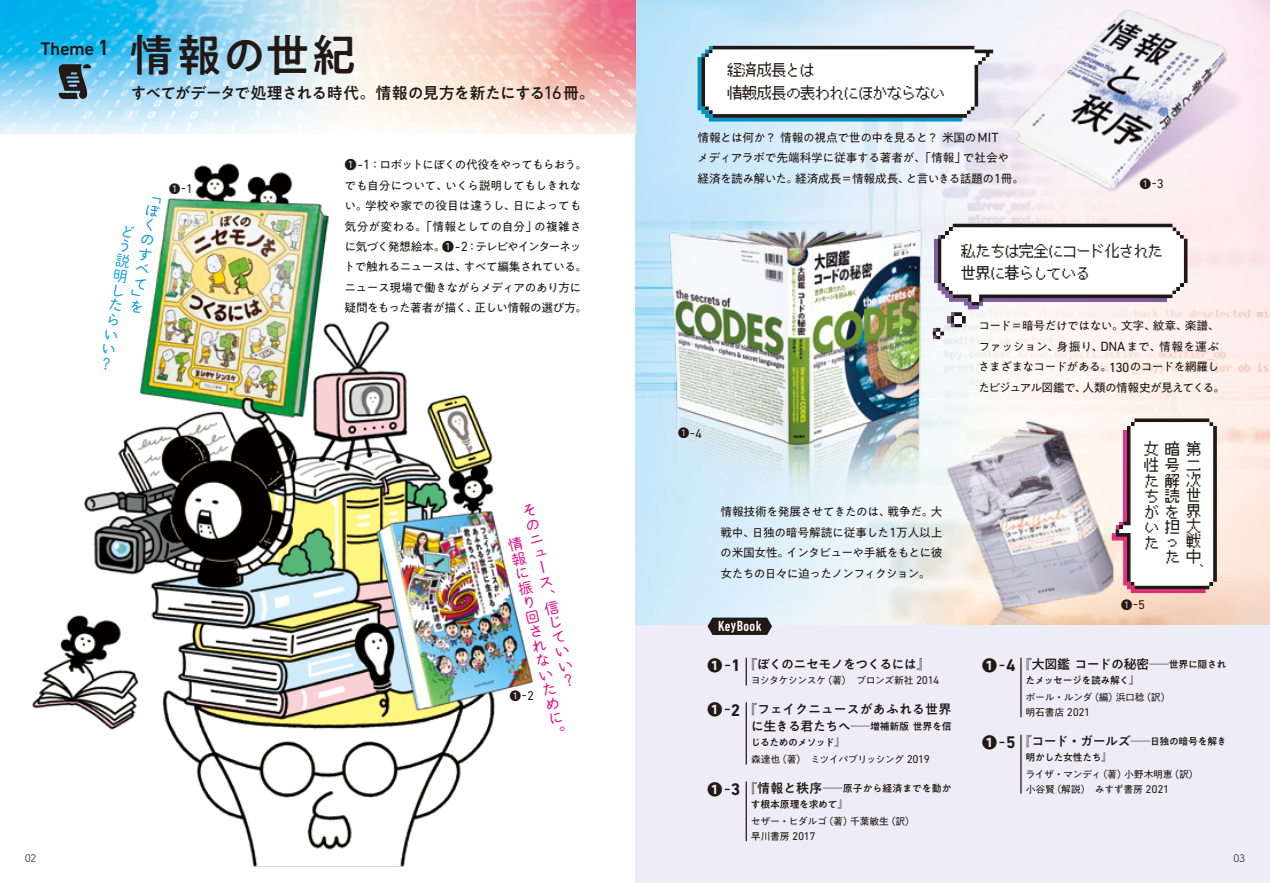
<style>
.page{position:relative;width:1270px;height:883px;background:#fff}
.page>*{position:absolute;margin:0;border:0;box-sizing:border-box;transform-origin:0 0}
.t1{font:500 44.62px "PA1 Gothic Std";letter-spacing:.035em;color:#221815}
.t2{font:500 18.55px "DIN Next LT Pro";letter-spacing:-.025em;color:#221815}
.t3{font:500 16.1px "PA1 Gothic Std";letter-spacing:-.045em;color:#221815}
.t4{font:14.88px/15.6px "Pixel Mplus 12";letter-spacing:-.035em;color:#221815}
.t5{font:14.88px/14.9px "Kinuta Maru Maru GC Sr Std N R";color:#e4007f;text-align:justify}
.t6{font:700 14.88px "PA1 Gothic Std";color:#221815}
.t7{font:14.88px/14.9px "Kinuta Maru Maru GC Sr Std N R";color:#0097dd;text-align:justify}
.t8{font:500 condensed 14.88px "DIN Next LT Pro";letter-spacing:.025em;color:#fff}
.t9{font:500 12.95px "PA1 Gothic Std";letter-spacing:-.035em;color:#221815}
.t10{font:500 12.95px/17.3px "PA1 Gothic Std";letter-spacing:-.015em;color:#221815;text-align:center}
.t11{font:12.78px "DIN Next LT Pro";color:#221815}
.t12{font:11.72px/20.5px "PA1 Gothic Std";letter-spacing:-.045em;color:#221815}
.t13{font:10.5px "Tsuku A Rd Gothic Std R";color:#221815}
.t14{font:9.97px/14.9px "PA1 Gothic Std";letter-spacing:-.04em;color:#221815}
.t15{font:500 9.97px/15.8px "PA1 Gothic Std";letter-spacing:-.035em;color:#221815}
.t16{font:500 9.97px "PA1 Gothic Std";letter-spacing:-.055em;color:#221815}
.s1{font-size:22.4px}
.s2{font-family:"DIN Next LT Pro";font-weight:400;font-size:18.9px}
.s3{font-family:"PA1 Gothic Std";font-size:11.2px}
.s4{font-family:"DIN Next LT Pro";font-size:13.47px}
.s5{font-family:"DIN Next LT Pro";font-weight:400;font-size:17.15px}
.s6{font-family:"DIN Next LT Pro";font-size:17.15px}
.s7{font-family:"DIN Next LT Pro";font-size:11.38px}
.s8{font-size:9.97px}
.s9{font-weight:500}
.s10{font-size:12.95px}
</style>
<div class="page">
<img style="left:635px;top:0;width:635px;height:626px">
<img style="left:942px;top:407px;width:171px;height:219px">
<div style="left:635px;top:626px;width:635px;height:257px;background:#eeedf7"></div>
<img style="left:32px;top:163px;width:501px;height:704px">
<svg style="left:698px;top:46px;width:295px;height:76px"></svg>
<svg style="left:1112px;top:418px;width:105px;height:175px"></svg>
<hr style="left:1123px;top:430px;width:4px;height:92px;background:#e7318c">
<img style="left:635px;top:218px;width:338px;height:287px">
<img style="left:0;top:0;width:635px;height:134px">
<svg style="left:708px;top:618px;width:64px;height:17px"></svg>
<svg style="left:746px;top:658px;width:1px;height:28px"></svg>
<hr style="left:746px;top:782px;width:1px;height:59px;background:#221815">
<hr style="left:1020px;top:658px;width:2px;height:59px;background:#221815">
<hr style="left:1020px;top:735px;width:2px;height:59px;background:#221815">
<hr style="left:746px;top:702px;width:1px;height:63px;background:#221815">
<svg style="left:58px;top:64px;width:33px;height:35px"></svg>
<img style="left:1005px;top:2px;width:254px;height:199px">
<svg style="left:933px;top:224px;width:254px;height:115px"></svg>
<svg style="left:983px;top:298px;width:183px;height:4px"></svg>
<svg style="left:146px;top:197px;width:15px;height:20px"></svg>
<svg style="left:131px;top:289px;width:12px;height:24px"></svg>
<h2 class="t2" style="left:40px;top:38px;width:71px">Theme <span class="s1">1</span></h2>
<h1 class="t1" style="left:129px;top:29px;width:229px">情報の世紀</h1>
<h3 class="t3" style="left:131px;top:83px;width:466px">すべてがデータで処理される時代。情報の見方を新たにする<span class="s2">16</span>冊。</h3>
<p class="t7" style="left:144px;top:217px;width:9px;rotate:9deg">くのすべて</p>
<p class="t7" style="left:121px;top:223px;width:9px;rotate:9deg">どう説明したらいい？</p>
<p class="t11" style="left:169px;top:181px;width:25px"><span class="s3">❶</span>-1</p>
<p class="t12" style="left:344px;top:155px;width:245px">❶<span class="s4">-1</span>：ロボットにぼくの代役をやってもらおう。でも自分について、いくら説明してもしきれない。学校や家での役目は違うし、日によっても気分が変わる。「情報としての自分」の複雑さに気づく発想絵本。❶<span class="s4">-2</span>：テレビやインターネットで触れるニュースは、すべて編集されている。ニュース現場で働きながらメディアのあり方に疑問をもった著者が描く、正しい情報の選び方。</p>
<p class="t5" style="left:521px;top:506px;width:9px;text-indent:-21px;rotate:-13deg">　 そのニュース、</p>
<p class="t5" style="left:543px;top:602px;width:9px;rotate:-13deg">信じていい？</p>
<p class="t5" style="left:507px;top:539px;width:9px;rotate:-13deg">情報に振り回されないために。</p>
<p class="t11" style="left:510px;top:688px;width:26px"><span class="s3">❶</span>-2</p>
<p class="t4" style="left:728px;top:59px;width:219px;line-height:22.4px">経済成長とは<br>情報成長の表われにほかならない</p>
<p class="t12" style="left:697px;top:128px;width:328px">情報とは何か？情報の視点で世の中を見ると？米国の<span class="s4">MIT<br></span>メディアラボで先端科学に従事する著者が、「情報」で社会や経済を読み解いた。経済成長＝情報成長、と言いきる話題の<span class="s4">1</span>冊。</p>
<p class="t11" style="left:1140px;top:176px;width:26px"><span class="s3">❶</span>-3</p>
<p class="t4" style="left:961px;top:239px;width:203px;line-height:22.4px">私たちは完全にコード化された世界に暮らしている</p>
<p class="t11" style="left:678px;top:425px;width:26px"><span class="s3">❶</span>-4</p>
<p class="t12" style="left:720px;top:503px;width:224px;text-align:justify">情報技術を発展させてきたのは、戦争だ。大戦中、日独の暗号解読に従事した<span class="s4">1</span>万人以上の米国女性。インタビューや手紙をもとに彼女たちの日々に迫ったノンフィクション。</p>
<p class="t8" style="left:718px;top:618px;width:45px">KeyBook</p>
<p class="t6" style="left:708px;top:656px;width:35px">❶<span class="s5">-</span><span class="s6">1</span></p>
<p class="t9" style="left:744px;top:657px;width:187px">『ぼくのニセモノをつくるには』</p>
<p class="t14" style="left:751px;top:673px;width:190px">ヨシタケシンスケ（著）　ブロンズ新社 <span class="s7">2014</span></p>
<p class="t6" style="left:708px;top:700px;width:34px">❶<span class="s5">-</span><span class="s6">2</span></p>
<p class="t10" style="left:744px;top:701px;width:209px">『フェイクニュースがあふれる世界に生きる君たちへ─<span class="s8">増補新版世界を信</span></p>
<p class="t14" style="left:751px;top:734px;width:181px;line-height:17.3px"><span class="s9">じるためのメソッド』<br></span>森達也（著）　ミツイパブリッシング <span class="s7">2019</span></p>
<p class="t6" style="left:708px;top:780px;width:34px">❶<span class="s5">-</span><span class="s6">3</span></p>
<p class="t15" style="left:751px;top:781px;width:202px;text-indent:-7px"><span class="s10">『情報と秩序─</span>原子から経済までを動かす根本原理を求めて』</p>
<p class="t14" style="left:751px;top:815px;width:170px">セザー・ヒダルゴ（著）千葉敏生（訳）　早川書房 <span class="s7">2017</span></p>
<p class="t12" style="left:978px;top:317px;width:248px">コード＝暗号だけではない。文字、紋章、楽譜、ファッション、身振り、<span class="s4">DNA</span>まで、情報を運ぶさまざまなコードがある。<span class="s4">130</span>のコードを網羅したビジュアル図鑑で、人類の情報史が見えてくる。</p>
<p class="t4" style="left:1144px;top:441px;width:15px;text-align:justify">女性たちがいた</p>
<p class="t4" style="left:1166px;top:441px;width:15px;text-align:justify">暗号解読を担</p>
<p class="t4" style="left:1187px;top:442px;width:15px;text-align:justify">第二次世界大戦</p>
<p class="t4" style="left:1187px;top:551px;width:18px">中、</p>
<p class="t4" style="left:1166px;top:531px;width:15px;line-height:17.2px">った</p>
<p class="t11" style="left:1121px;top:597px;width:25px"><span class="s3">❶</span>-5</p>
<p class="t6" style="left:982px;top:656px;width:35px">❶<span class="s5">-</span><span class="s6">4</span></p>
<p class="t6" style="left:982px;top:733px;width:35px">❶<span class="s5">-</span><span class="s6">5</span></p>
<p class="t9" style="left:1019px;top:657px;width:209px">『大図鑑コードの秘密─<span class="s8">世界に隠され</span></p>
<p class="t16" style="left:1026px;top:674px;width:115px">たメッセージを読み解く』</p>
<p class="t14" style="left:1026px;top:691px;width:147px">ポール・ルンダ（編）浜口稔（訳）明石書店 <span class="s7">2021</span></p>
<p class="t9" style="left:1019px;top:734px;width:209px">『コード・ガールズ─<span class="s8">日独の暗号を解き</span></p>
<p class="t15" style="left:1026px;top:750px;width:87px">明かした女性たち』</p>
<p class="t14" style="left:1025px;top:768px;width:175px">ライザ・マンディ（著）小野木明恵（訳）小谷賢（解説）　みすず書房 <span class="s7">2021</span></p>
<p class="t13" style="left:25px;top:850px;width:13px">02</p>
<p class="t13" style="left:1233px;top:850px;width:13px">03</p>
</div>
